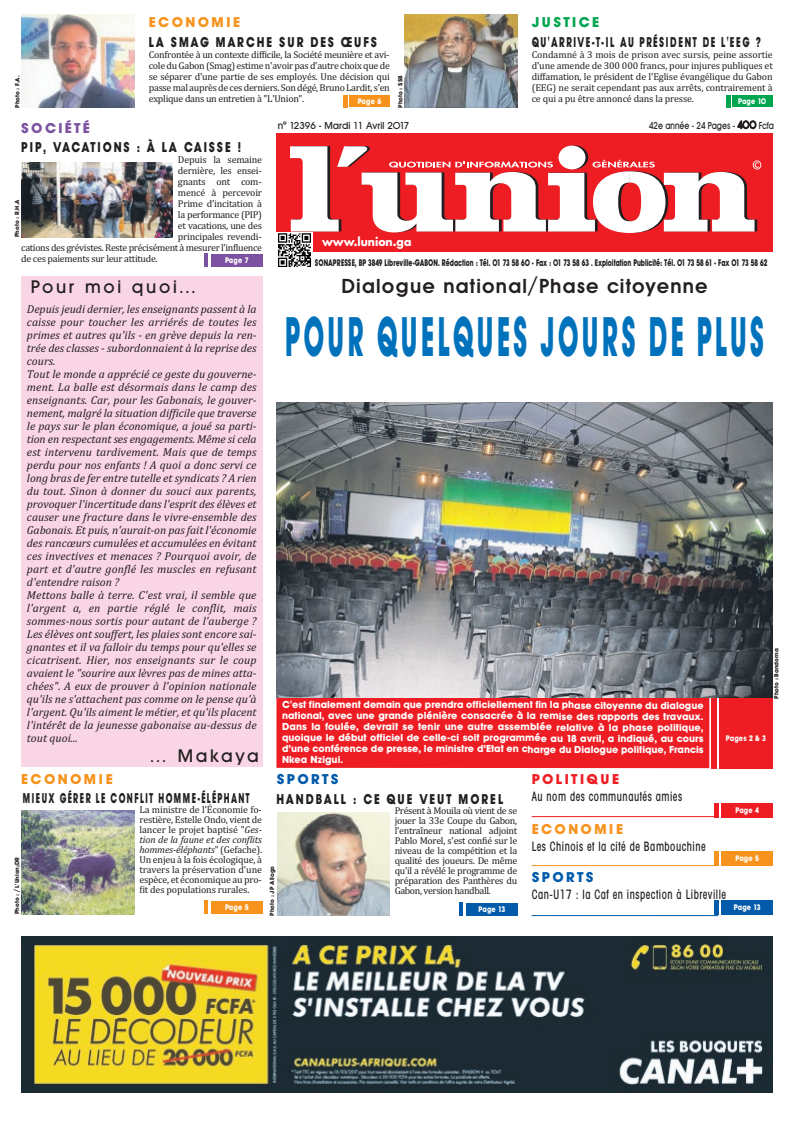
<style>
.page{position:relative;width:794px;height:1129px;background:#fff}
.page>*{position:absolute;margin:0;border:0;box-sizing:border-box;transform-origin:0 0}
.t1{font:700 55px "Avant Garde BQ";letter-spacing:.12em;color:#0072bc;scale:.47 1}
.t2{font:600 20px "Avant Garde BQ";letter-spacing:.06em;color:#231f20}
.t3{font:500 18px "Avant Garde BQ";letter-spacing:.15em;color:#231f20}
.t4{font:700 14px "Avant Garde BQ";letter-spacing:.17em;color:#231f20;scale:.8 1}
.t5{font:700 14px "Avant Garde BQ";letter-spacing:.17em;color:#231f20;scale:.65 1}
.t6{font:700 14px "Avant Garde BQ";letter-spacing:.17em;color:#231f20;scale:.6 1}
.t7{font:700 14px "Avant Garde BQ";letter-spacing:.17em;color:#f7931d}
.t8{font:700 14px "Avant Garde BQ";letter-spacing:.17em;color:#015aaa}
.t9{font:700 14px "Avant Garde BQ";letter-spacing:.17em;color:#ee1d23}
.t10{font:700 14px "Avant Garde BQ";letter-spacing:.17em;color:#00a54f}
.t11{font:700 14px "Avant Garde BQ";letter-spacing:.16em;color:#7c51a1}
.t12{font:500 condensed 13px "Avant Garde";letter-spacing:.05em;color:#231f20;scale:.8 1}
.t13{font:italic 11.6px/13px "Cambria";color:#231f20}
.t14{font:700 11.5px "Futura";color:#fff;scale:.94 1}
.t15{font:10px/10px "Cambria";letter-spacing:-.03em;color:#231f20;text-align:justify}
.t16{font:700 10px/11px "Avant Garde BQ";color:#fff;text-align:justify}
.t17{font:500 10px "Avant Garde BQ";color:#231f20}
.t18{font:500 10px "Avant Garde BQ";color:#231f20;scale:.8 1}
.t19{font:700 9.4px "Avant Garde BQ";color:#231f20;scale:.68 1}
.t20{font:700 8px "Avant Garde BQ";letter-spacing:.02em;color:#fff;scale:.85 1}
.t21{font:700 6px "Avant Garde BQ";color:#231f20}
.s1{font-size:11px}
.s2{font-style:italic}
</style>
<div class="page">
<div style="left:21px;top:276px;width:241px;height:490px;background:#fad5e5"></div>
<div style="left:276px;top:133px;width:496px;height:119px;background:#ee1d23"></div>
<svg style="left:290px;top:146px;width:471px;height:87px"></svg>
<hr style="left:531px;top:816px;width:186px;height:1px;background:#ee1d23">
<hr style="left:531px;top:865px;width:186px;height:1px;background:#f7931d">
<hr style="left:532px;top:915px;width:186px;height:1px;background:#015aaa">
<div style="left:276px;top:697px;width:433px;height:71px;background:#ee1d23"></div>
<img style="left:276px;top:233px;width:36px;height:33px">
<img style="left:21px;top:936px;width:751px;height:155px">
<div style="left:721px;top:803px;width:51px;height:14px;background:#ee1d23"></div>
<div style="left:714px;top:803px;width:5px;height:14px;background:#ee1d23"></div>
<div style="left:721px;top:851px;width:51px;height:14px;background:#f7931d"></div>
<div style="left:714px;top:851px;width:5px;height:14px;background:#f7931d"></div>
<div style="left:721px;top:900px;width:51px;height:14px;background:#015aaa"></div>
<div style="left:714px;top:900px;width:5px;height:14px;background:#015aaa"></div>
<div style="left:466px;top:902px;width:51px;height:13px;background:#015aaa"></div>
<img style="left:277px;top:812px;width:113px;height:103px">
<hr style="left:459px;top:902px;width:4px;height:13px;background:#015aaa">
<div style="left:719px;top:696px;width:53px;height:71px;background:#ee1d23"></div>
<div style="left:711px;top:696px;width:5px;height:71px;background:#ee1d23"></div>
<img style="left:276px;top:402px;width:496px;height:294px">
<div style="left:349px;top:95px;width:40px;height:12px;background:#f7931d"></div>
<hr style="left:343px;top:95px;width:4px;height:13px;background:#f7931d">
<img style="left:21px;top:14px;width:114px;height:94px">
<div style="left:732px;top:95px;width:40px;height:12px;background:#00a54f"></div>
<hr style="left:726px;top:95px;width:4px;height:13px;background:#00a54f">
<img style="left:404px;top:14px;width:113px;height:94px">
<div style="left:211px;top:254px;width:51px;height:13px;background:#7c51a1"></div>
<img style="left:21px;top:163px;width:151px;height:74px">
<hr style="left:204px;top:254px;width:4px;height:13px;background:#7c51a1">
<div style="left:211px;top:900px;width:51px;height:13px;background:#f7931d"></div>
<img style="left:21px;top:810px;width:113px;height:104px">
<hr style="left:204px;top:900px;width:4px;height:13px;background:#f7931d">
<p class="t10" style="left:531px;top:14px;width:69px">JUSTICE</p>
<p class="t5" style="left:532px;top:34px;width:354px">QU'ARRIVE-T-IL AU PRÉSIDENT DE L'EEG ?</p>
<p class="t15" style="left:531px;top:49px;width:242px;line-height:11px">Condamné à 3 mois de prison avec sursis, peine assortie d'une amende de 300 000 francs, pour injures publiques et diffamation, le président de l'Eglise évangélique du Gabon (EEG) ne serait cependant pas aux arrêts, contrairement à ce qui a pu être annoncé dans la presse.</p>
<p class="t7" style="left:149px;top:14px;width:93px">ECONOMIE</p>
<p class="t4" style="left:149px;top:34px;width:287px">LA SMAG MARCHE SUR DES ŒUFS</p>
<p class="t15" style="left:149px;top:49px;width:242px;line-height:11px">Confrontée à un contexte difficile, la Société meunière et avi&shy;cole du Gabon (Smag) estime n'avoir pas d'autre choix que de se séparer d'une partie de ses employés. Une décision qui passe mal auprès de ces derniers. Son dégé, Bruno Lardit, s'en explique dans un entretien à "L'Union”.</p>
<p class="t4" style="left:21px;top:139px;width:276px">PIP, VACATIONS : À LA CAISSE !</p>
<p class="t15" style="left:178px;top:155px;width:86px">Depuis la semaine</p>
<p class="t15" style="left:178px;top:166px;width:85px">dernière, les ensei-</p>
<p class="t15" style="left:178px;top:177px;width:85px">gnants ont com-</p>
<p class="t15" style="left:178px;top:188px;width:86px">mencé à percevoir</p>
<p class="t15" style="left:178px;top:199px;width:86px">Prime d'incitation à</p>
<p class="t15" style="left:178px;top:210px;width:86px">la performance (PIP)</p>
<p class="t15" style="left:178px;top:221px;width:86px">et vacations, une des</p>
<p class="t15" style="left:178px;top:232px;width:85px">principales revendi-</p>
<p class="t15" style="left:21px;top:243px;width:242px">cations des grévistes. Reste précisément à mesurer l'influence</p>
<p class="t15" style="left:21px;top:254px;width:138px">de ces paiements sur leur attitude.</p>
<p class="t21" style="left:397px;top:108px;width:34px;rotate:-90deg">Photo : SSB</p>
<p class="t21" style="left:14px;top:108px;width:34px;rotate:-90deg">Photo : F.A.</p>
<p class="t20" style="left:738px;top:97px;width:35px">Page 10</p>
<p class="t20" style="left:358px;top:97px;width:29px">Page 6</p>
<p class="t11" style="left:21px;top:120px;width:70px">SOCIÉTÉ</p>
<p class="t17" style="left:278px;top:120px;width:133px">n° 12396 - Mardi 11 Avril 2017</p>
<p class="t18" style="left:649px;top:120px;width:157px">42e année - 24 Pages - <span class="s1">400</span> Fcfa</p>
<p class="t21" style="left:14px;top:237px;width:39px;rotate:-90deg">Photo : R.H.A</p>
<p class="t14" style="left:322px;top:236px;width:97px">www.lunion.ga</p>
<p class="t20" style="left:225px;top:256px;width:29px">Page 7</p>
<p class="t19" style="left:315px;top:257px;width:667px">SONAPRESSE, BP 3849 Libreville-GABON. Rédaction : Tél. 01 73 58 60 - Fax : 01 73 58 63 . Exploitation Publicité: Tél. 01 73 58 61 - Fax 01 73 58 62</p>
<h3 class="t3" style="left:31px;top:276px;width:166px">Pour moi quoi...</h3>
<h2 class="t2" style="left:341px;top:275px;width:368px">Dialogue national/Phase citoyenne</h2>
<p class="t13" style="left:27px;top:302px;width:231px">Depuisjeudi dernier, les enseignants passent à la caisse pour toucher les arriérés de toutes les primes et autres qu'ils - en grève depuis la ren&shy;trée des classes - subordonnaient à la reprise des cours.<br>Tout le monde a apprécié ce geste du gouverne&shy;ment. La balle est désormais dans le camp des enseignants. Car, pour les Gabonais, le gouver&shy;nement, malgré la situation difficile que traverse le pays sur le plan économique, a joué sa parti&shy;tion en respectant ses engagements. Même si cela est intervenu tardivement. Mais que de temps perdu pour nos enfants ! A quoi a donc servi ce long bras de fer entre tutelle et syndicats ? A rien du tout. Sinon à donner du souci aux parents, provoquer l'incertitude dans l'esprit des élèves et causer une fracture dans le vivre-ensemble des Gabonais. Et puis, n'aurait-on pasfait l'économie des rancœurs cumulées et accumulées en évitant ces invectives et menaces ? Pourquoi avoir, de part et d'autre gonflé les muscles en refusant d'entendre raison ?<br>Mettons balle à terre. C'est vrai, il semble que l'argent a, en partie réglé le conflit, mais sommes-nous sortis pour autant de l'auberge ?<br>Les élèves ont souffert, les plaies sont encore sai&shy;gnantes et il va falloir du temps pour qu'elles se cicatrisent. Hier, nos enseignants sur le coup avaient le "sourire aux lèvres pas de mines atta&shy;chées". A eux de prouver à l'opinion nationale qu'ils ne s'attachent pas comme on le pense qu’à l'argent. Qu'ils aiment le métier, et qu'ils placent l'intérêt de la jeunesse gabonaise au-dessus de tout quoi...</p>
<h1 class="t1" style="left:285px;top:305px;width:1020px">POUR QUELQUES JOURS DE PLUS</h1>
<p class="t16" style="left:282px;top:699px;width:423px">C'est finalement demain que prendra officiellement fin la phase citoyenne du dialogue national, avec une grande plénière consacrée à la remise des rapports des travaux.<br>Dans la foulée, devrait se tenir une autre assemblée relative à la phase politique, quoique le début officiel de celle-ci soit programmée au 18 avril, a indiqué, au cours d’une conférence de presse, le ministre d’Etat en charge du Dialogue politique, Francis Nkea Nzigui.</p>
<p class="t4" style="left:276px;top:791px;width:285px">HANDBALL : CE QUE VEUT MOREL</p>
<p class="t15" style="left:395px;top:805px;width:124px">Présent à Mouila où vient de se jouer la 33e Coupe du Gabon, l'entraîneur national adjoint Pablo Morel, s'est confié sur le niveau de la compétition et la qualité des joueurs. De même qu'il a révélé le programme de préparation des Panthères du Gabon, version handball.</p>
<p class="t20" style="left:735px;top:805px;width:29px">Page 4</p>
<p class="t20" style="left:726px;top:733px;width:49px">Pages 2 &amp; 3</p>
<h3 class="t3" style="left:149px;top:745px;width:111px">… Makaya</h3>
<p class="t9" style="left:531px;top:770px;width:89px">POLITIQUE</p>
<p class="t12" style="left:532px;top:791px;width:189px">Au nom des communautés amies</p>
<p class="t7" style="left:531px;top:820px;width:93px">ECONOMIE</p>
<p class="t12" style="left:532px;top:841px;width:219px">Les Chinois et la cité de Bambouchine</p>
<p class="t8" style="left:531px;top:868px;width:63px">SPORTS</p>
<p class="t12" style="left:532px;top:889px;width:245px">Can-U17 : la Caf en inspection à Libreville</p>
<p class="t7" style="left:21px;top:771px;width:93px">ECONOMIE</p>
<p class="t8" style="left:277px;top:771px;width:63px">SPORTS</p>
<p class="t6" style="left:23px;top:790px;width:379px">MIEUX GÉRER LE CONFLIT HOMME-ÉLÉPHANT</p>
<p class="t15" style="left:139px;top:804px;width:124px">La ministre de l’Économie fo&shy;restière, Estelle Ondo, vient de lancer le projet baptisé "<span class="s2">Ges&shy;tion de la faune et des conflits hommes-éléphants</span>" (Gefache).<br>Un enjeu à la fois écologique, à travers la préservation d'une espèce, et économique au pro&shy;fit des populations rurales.</p>
<p class="t20" style="left:735px;top:853px;width:29px">Page 5</p>
<p class="t21" style="left:14px;top:913px;width:59px;rotate:-90deg">Photo : / L'Union;DR</p>
<p class="t21" style="left:269px;top:915px;width:51px;rotate:-90deg">Photo : JP Allogo</p>
<p class="t20" style="left:734px;top:902px;width:33px">Page 13</p>
<p class="t20" style="left:225px;top:902px;width:29px">Page 5</p>
<p class="t20" style="left:478px;top:904px;width:33px">Page 13</p>
<p class="t21" style="left:773px;top:698px;width:52px;rotate:-90deg">Photo : Bandoma</p>
</div>
